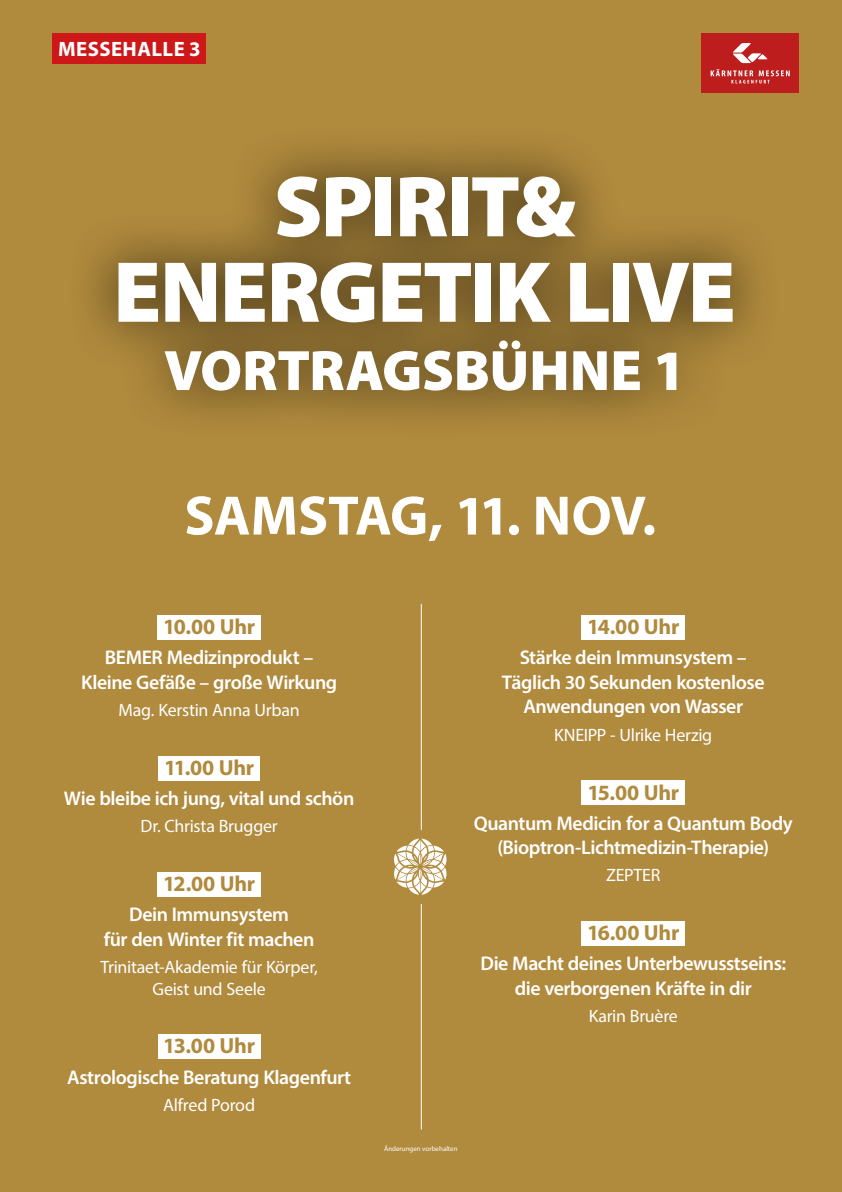
<style>
.page{position:relative;width:842px;height:1192px;background:#b08a3d}
.page>*{position:absolute;margin:0;border:0;box-sizing:border-box;transform-origin:0 0}
.t1{font:900 87.4px/85.5px "Myriad Pro";letter-spacing:-.025em;color:#fff;text-align:center}
.t2{font:900 57.45px "Myriad Pro";letter-spacing:-.005em;color:#fff}
.t3{font:700 56px "Myriad Pro";letter-spacing:-.015em;color:#fff}
.t4{font:700 21.85px "Myriad Pro";letter-spacing:-.015em;color:#b08a3d}
.t5{font:700 20.85px "Myriad Pro";letter-spacing:.02em;color:#fff}
.t6{font:600 19.85px/24.6px "Myriad Pro";letter-spacing:-.025em;color:#fff;text-align:center}
.t7{font:17.9px/21.5px "Myriad Pro";letter-spacing:-.015em;color:#fff;text-align:center}
.t8{font:6.95px "Myriad Pro";color:#fff}
</style>
<div class="page">
<div style="left:701px;top:34px;width:98px;height:59px;background:#bd1d1d"></div>
<svg style="left:733px;top:43px;width:35px;height:20px"></svg>
<svg style="left:711px;top:69px;width:79px;height:15px"></svg>
<hr style="left:421px;top:604px;width:1px;height:525px;background:#fff">
<div style="left:67px;top:126px;width:715px;height:315px;background:#000;opacity:.75"></div>
<div style="left:52px;top:33px;width:154px;height:31px;background:#cd1719"></div>
<div style="left:157px;top:615px;width:104px;height:25px;background:#fff"></div>
<div style="left:158px;top:756px;width:102px;height:24px;background:#fff"></div>
<div style="left:157px;top:872px;width:104px;height:25px;background:#fff"></div>
<div style="left:158px;top:1034px;width:103px;height:25px;background:#fff"></div>
<div style="left:582px;top:615px;width:103px;height:25px;background:#fff"></div>
<div style="left:582px;top:780px;width:103px;height:25px;background:#fff"></div>
<div style="left:386px;top:830px;width:69px;height:73px;background:#b08a3d"></div>
<svg style="left:394px;top:839px;width:53px;height:56px"></svg>
<div style="left:581px;top:921px;width:104px;height:25px;background:#fff"></div>
<p class="t5" style="left:58px;top:35px;width:144px">MESSEHALLE 3</p>
<h1 class="t1" style="left:113px;top:161px;width:624px">SPIRIT&amp;<br>ENERGETIK LIVE</h1>
<h2 class="t2" style="left:164px;top:332px;width:523px">VORTRAGSBÜHNE 1</h2>
<h3 class="t3" style="left:184px;top:479px;width:473px">SAMSTAG, 11. NOV.</h3>
<p class="t4" style="left:163px;top:613px;width:94px">10.00 Uhr</p>
<p class="t6" style="left:81px;top:645px;width:258px">BEMER Medizinprodukt –<br>Kleine Gefäße – große Wirkung</p>
<p class="t7" style="left:119px;top:699px;width:183px">Mag. Kerstin Anna Urban</p>
<p class="t4" style="left:164px;top:753px;width:92px">11.00 Uhr</p>
<p class="t6" style="left:64px;top:786px;width:292px">Wie bleibe ich jung, vital und schön</p>
<p class="t7" style="left:141px;top:815px;width:139px">Dr. Christa Brugger</p>
<p class="t4" style="left:163px;top:870px;width:94px">12.00 Uhr</p>
<p class="t6" style="left:104px;top:902px;width:212px">Dein Immunsystem<br>für den Winter fit machen</p>
<p class="t7" style="left:101px;top:956px;width:219px">Trinitaet-Akademie für Körper,<br>Geist und Seele</p>
<p class="t4" style="left:163px;top:1032px;width:93px">13.00 Uhr</p>
<p class="t6" style="left:67px;top:1064px;width:286px">Astrologische Beratung Klagenfurt</p>
<p class="t7" style="left:163px;top:1094px;width:93px">Alfred Porod</p>
<p class="t4" style="left:587px;top:613px;width:94px">14.00 Uhr</p>
<p class="t6" style="left:502px;top:645px;width:264px">Stärke dein Immunsystem –<br>Täglich 30 Sekunden kostenlose<br>Anwendungen von Wasser</p>
<p class="t7" style="left:554px;top:724px;width:160px">KNEIPP - Ulrike Herzig</p>
<p class="t4" style="left:587px;top:778px;width:93px">15.00 Uhr</p>
<p class="t6" style="left:474px;top:810px;width:320px">Quantum Medicin for a Quantum Body (Bioptron-Lichtmedizin-Therapie)</p>
<p class="t7" style="left:606px;top:864px;width:56px">ZEPTER</p>
<p class="t4" style="left:587px;top:919px;width:94px">16.00 Uhr</p>
<p class="t6" style="left:480px;top:951px;width:307px">Die Macht deines Unterbewusstseins: die verborgenen Kräfte in dir</p>
<p class="t7" style="left:589px;top:1005px;width:91px">Karin Bruère</p>
<p class="t8" style="left:384px;top:1144px;width:75px">Änderungen vorbehalten</p>
</div>
